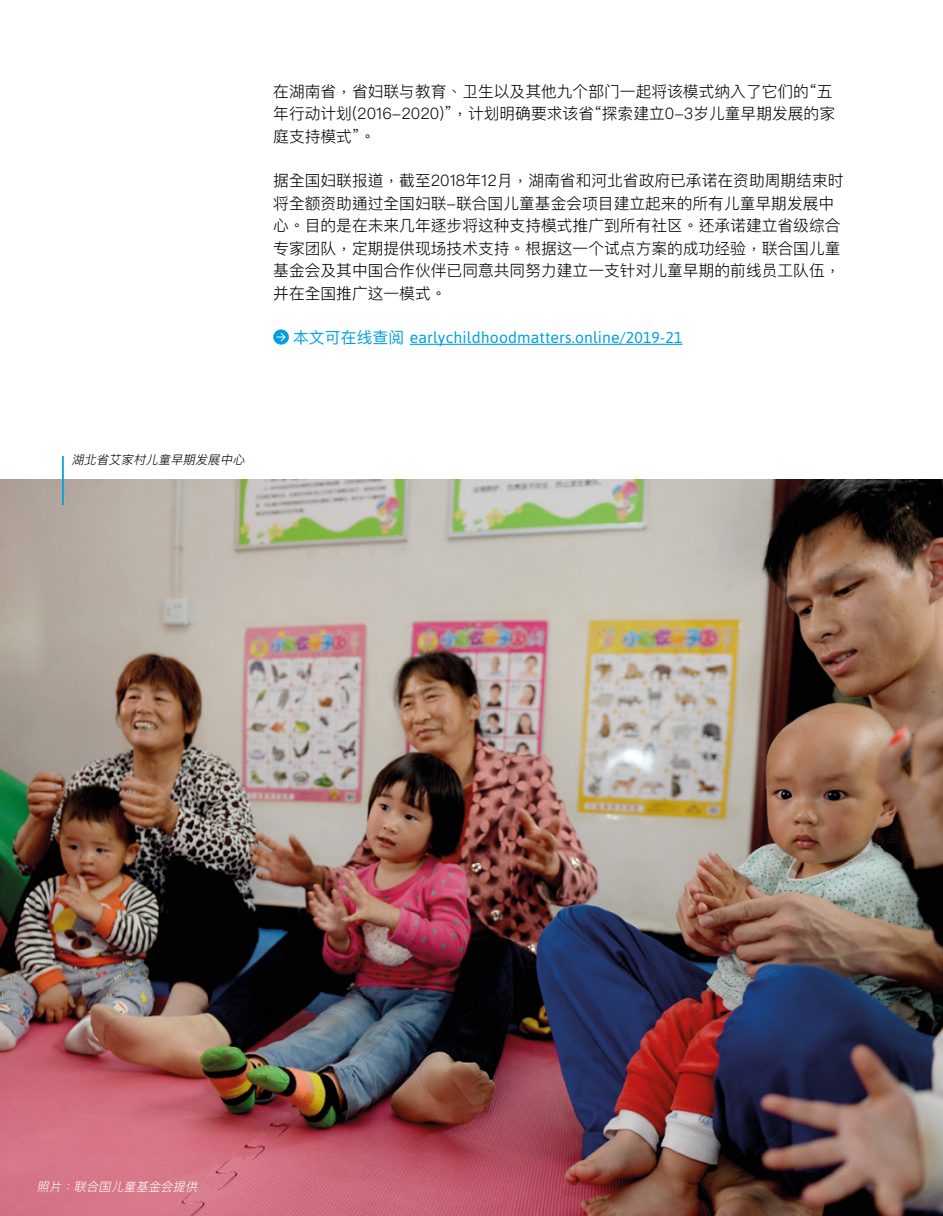
<style>
.page{position:relative;width:943px;height:1216px;background:#fff}
.page>*{position:absolute;margin:0;border:0;box-sizing:border-box;transform-origin:0 0}
.t1{font:300 15.75px/22.4px "Ping Fang HK";color:#000}
.t2{font:15.75px "Asap";letter-spacing:.01em;color:#009fe3}
.t3{font:italic 300 12.25px "Ping Fang HK";color:#000}
.t4{font:italic 300 12.25px "Ping Fang HK";color:#fff}
.s1{font-family:"Ping Fang HK"}
</style>
<div class="page">
<img style="left:0;top:480px;width:942px;height:735px">
<hr style="left:62px;top:456px;width:2px;height:49px;background:#009fe3">
<hr style="left:410px;top:344px;width:272px;height:1px;background:#009fe3">
<svg style="left:273px;top:329px;width:16px;height:15px"></svg>
<svg style="left:277px;top:332px;width:9px;height:10px"></svg>
<p class="t1" style="left:273px;top:80px;width:563px">在湖南省，省妇联与教育、卫生以及其他九个部门一起将该模式纳入了它们的“五年行动计划(2016-2020)”，计划明确要求该省“探索建立0-3岁儿童早期发展的家庭支持模式”。</p>
<p class="t1" style="left:273px;top:169px;width:572px">据全国妇联报道，截至2018年12月，湖南省和河北省政府已承诺在资助周期结束时将全额资助通过全国妇联-联合国儿童基金会项目建立起来的所有儿童早期发展中心。目的是在未来几年逐步将这种支持模式推广到所有社区。还承诺建立省级综合专家团队，定期提供现场技术支持。根据这一个试点方案的成功经验，联合国儿童基金会及其中国合作伙伴已同意共同努力建立一支针对儿童早期的前线员工队伍，并在全国推广这一模式。</p>
<p class="t2" style="left:293px;top:329px;width:391px"><span class="s1">本文可在线查阅</span> earlychildhoodmatters.online/2019-21</p>
<p class="t3" style="left:71px;top:452px;width:177px">湖北省艾家村儿童早期发展中心</p>
<p class="t4" style="left:37px;top:1178px;width:165px">照片：联合国儿童基金会提供</p>
</div>
